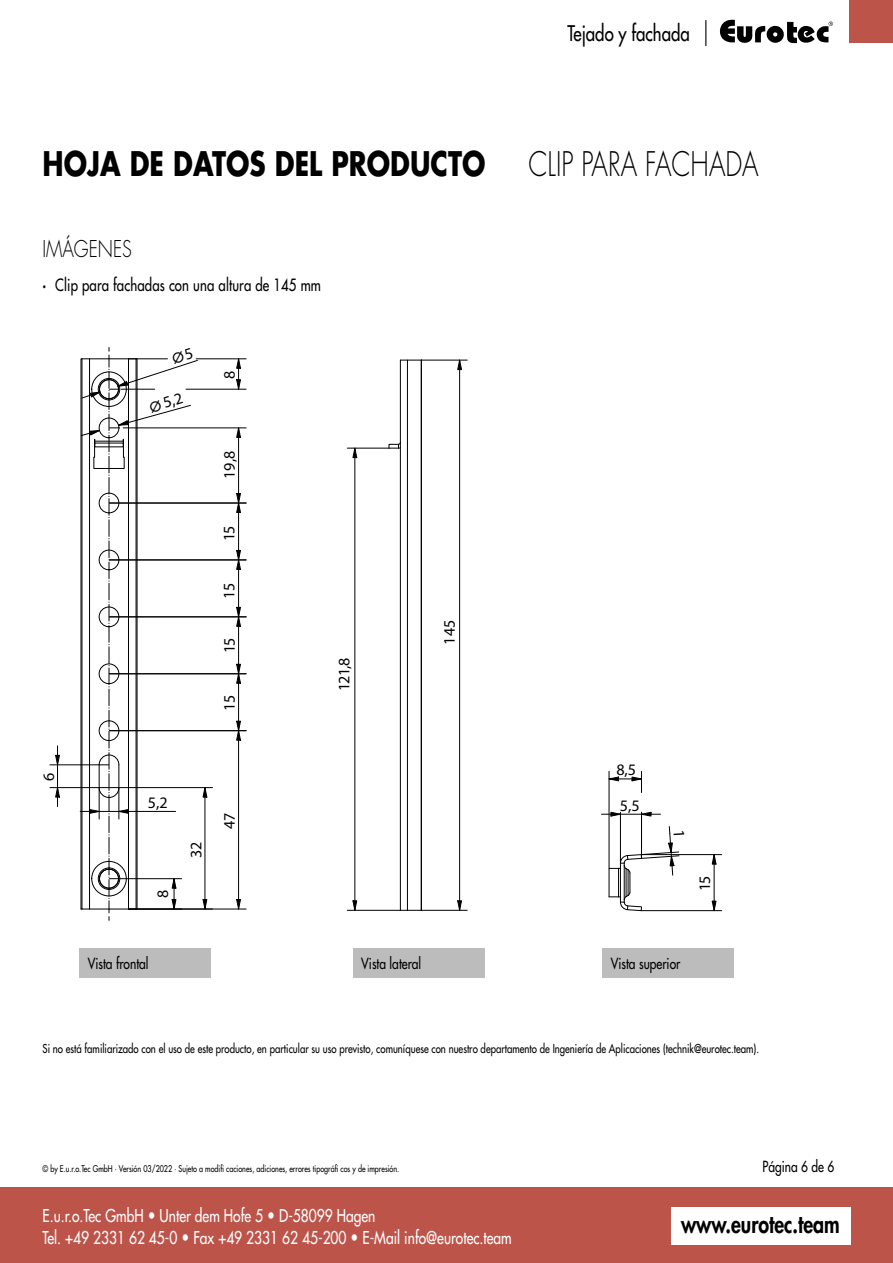
<style>
.page{position:relative;width:893px;height:1263px;background:#fff}
.page>*{position:absolute;margin:0;border:0;box-sizing:border-box;transform-origin:0 0}
.t1{font:700 33px "Futura Std";color:#000;scale:.8 1}
.t2{font:300 33px "Futura Std";color:#000;scale:.78 1}
.t3{font:800 24.3px "Futura Std";color:#000;scale:.8 1}
.t4{font:300 22.5px "Futura Std";color:#000;scale:.8 1}
.t5{font:500 21px "Futura Std";color:#000;scale:.8 1}
.t6{font:500 17.25px/22.5px "Futura Std";color:#fff;scale:.8 1}
.t7{font:500 16.5px "Futura Std";letter-spacing:.01em;color:#000;scale:.8 1}
.t8{font:16.05px "Myriad Pro";letter-spacing:-.045em;color:#000}
.t9{font:500 15px "Futura Std";color:#000;scale:.8 1}
.t10{font:500 12px "Futura Std";color:#000;scale:.8 1}
.t11{font:500 9px "Futura Std";color:#000;scale:.8 1}
.s1{font-weight:800}
.s2{font-family:"Futura Std";font-weight:500;font-size:13.35px}
</style>
<div class="page">
<div style="left:0;top:1187px;width:893px;height:76px;background:#bc544a"></div>
<div style="left:671px;top:1208px;width:179px;height:37px;background:#fff"></div>
<div style="left:849px;top:0;width:44px;height:43px;background:#bc544a"></div>
<svg style="left:720px;top:20px;width:113px;height:24px"></svg>
<svg style="left:705px;top:20px;width:1px;height:26px"></svg>
<svg style="left:389px;top:360px;width:33px;height:551px"></svg>
<svg style="left:457px;top:900px;width:5px;height:10px"></svg>
<svg style="left:457px;top:359px;width:5px;height:11px"></svg>
<hr style="left:459px;top:370px;width:1px;height:531px;background:#000">
<hr style="left:421px;top:360px;width:46px;height:1px;background:#000">
<hr style="left:421px;top:910px;width:46px;height:1px;background:#000">
<svg style="left:352px;top:447px;width:5px;height:11px"></svg>
<svg style="left:352px;top:900px;width:5px;height:10px"></svg>
<hr style="left:355px;top:458px;width:1px;height:443px;background:#000">
<hr style="left:347px;top:448px;width:42px;height:1px;background:#000">
<hr style="left:347px;top:910px;width:53px;height:1px;background:#000">
<svg style="left:55px;top:746px;width:5px;height:60px"></svg>
<hr style="left:50px;top:787px;width:59px;height:1px;background:#000">
<hr style="left:50px;top:764px;width:59px;height:1px;background:#000">
<hr style="left:109px;top:787px;width:104px;height:1px;background:#000">
<hr style="left:238px;top:569px;width:1px;height:38px;background:#000">
<svg style="left:236px;top:550px;width:5px;height:20px"></svg>
<hr style="left:238px;top:512px;width:1px;height:38px;background:#000">
<hr style="left:109px;top:560px;width:137px;height:1px;background:#000">
<svg style="left:236px;top:493px;width:5px;height:20px"></svg>
<svg style="left:236px;top:427px;width:5px;height:11px"></svg>
<hr style="left:238px;top:437px;width:1px;height:56px;background:#000">
<hr style="left:123px;top:428px;width:123px;height:1px;background:#000">
<hr style="left:109px;top:503px;width:137px;height:1px;background:#000">
<svg style="left:236px;top:358px;width:5px;height:31px"></svg>
<hr style="left:196px;top:359px;width:50px;height:1px;background:#000">
<hr style="left:186px;top:389px;width:60px;height:1px;background:#000">
<svg style="left:236px;top:899px;width:5px;height:10px"></svg>
<hr style="left:238px;top:740px;width:1px;height:159px;background:#000">
<hr style="left:128px;top:909px;width:118px;height:1px;background:#000">
<svg style="left:236px;top:607px;width:5px;height:20px"></svg>
<hr style="left:238px;top:626px;width:1px;height:38px;background:#000">
<hr style="left:109px;top:617px;width:137px;height:1px;background:#000">
<svg style="left:236px;top:721px;width:5px;height:20px"></svg>
<svg style="left:236px;top:664px;width:5px;height:20px"></svg>
<hr style="left:238px;top:683px;width:1px;height:38px;background:#000">
<hr style="left:109px;top:673px;width:137px;height:1px;background:#000">
<hr style="left:109px;top:730px;width:137px;height:1px;background:#000">
<svg style="left:712px;top:855px;width:4px;height:9px"></svg>
<svg style="left:712px;top:901px;width:4px;height:11px"></svg>
<hr style="left:714px;top:864px;width:1px;height:37px;background:#000">
<hr style="left:641px;top:910px;width:81px;height:1px;background:#000">
<hr style="left:641px;top:854px;width:81px;height:1px;background:#000">
<svg style="left:601px;top:812px;width:59px;height:4px"></svg>
<hr style="left:620px;top:812px;width:1px;height:51px;background:#000">
<hr style="left:609px;top:771px;width:1px;height:97px;background:#000">
<hr style="left:641px;top:812px;width:1px;height:46px;background:#000">
<svg style="left:608px;top:771px;width:34px;height:21px"></svg>
<div style="left:79px;top:948px;width:132px;height:30px;background:#bdbcbc"></div>
<div style="left:353px;top:948px;width:132px;height:30px;background:#bdbcbc"></div>
<div style="left:602px;top:948px;width:132px;height:30px;background:#bdbcbc"></div>
<svg style="left:80px;top:347px;width:127px;height:573px"></svg>
<svg style="left:609px;top:826px;width:75px;height:85px"></svg>
<h3 class="t5" style="left:567px;top:20px;width:154px">Tejado y fachada</h3>
<h3 class="t8" style="left:396px;top:138px;width:21px">8,5</h3>
<h1 class="t1" style="left:43px;top:142px;width:555px">HOJA DE DATOS DEL PRODUCTO</h1>
<h1 class="t2" style="left:529px;top:144px;width:297px">CLIP PARA FACHADA</h1>
<h3 class="t4" style="left:43px;top:235px;width:113px">IMÁGENES</h3>
<h3 class="t7" style="left:43px;top:275px;width:350px"><span class="s1">·</span> Clip para fachadas con una altura de 145 mm</h3>
<h3 class="t8" style="left:39px;top:781px;width:10px;rotate:-90deg">6</h3>
<h3 class="t8" style="left:147px;top:398px;width:35px;rotate:-18deg"><span class="s2">Ø</span> 5,2</h3>
<h3 class="t8" style="left:220px;top:379px;width:10px;rotate:-90deg">8</h3>
<h3 class="t8" style="left:220px;top:479px;width:30px;rotate:-90deg">19,8</h3>
<h3 class="t8" style="left:219px;top:541px;width:17px;rotate:-90deg">15</h3>
<h3 class="t8" style="left:219px;top:599px;width:17px;rotate:-90deg">15</h3>
<h3 class="t8" style="left:220px;top:653px;width:17px;rotate:-90deg">15</h3>
<h3 class="t8" style="left:220px;top:710px;width:17px;rotate:-90deg">15</h3>
<h3 class="t8" style="left:148px;top:793px;width:21px">5,2</h3>
<h3 class="t8" style="left:153px;top:897px;width:10px;rotate:-90deg">8</h3>
<h3 class="t8" style="left:186px;top:858px;width:18px;rotate:-90deg">32</h3>
<h3 class="t8" style="left:220px;top:829px;width:18px;rotate:-90deg">47</h3>
<h3 class="t8" style="left:334px;top:691px;width:35px;rotate:-90deg">121,8</h3>
<h3 class="t8" style="left:440px;top:645px;width:26px;rotate:-90deg">145</h3>
<h3 class="t8" style="left:616px;top:760px;width:21px">8,5</h3>
<h3 class="t8" style="left:620px;top:795px;width:21px">5,5</h3>
<h3 class="t8" style="left:695px;top:891px;width:17px;rotate:-90deg">15</h3>
<p class="t9" style="left:88px;top:954px;width:78px">Vista frontal</p>
<p class="t9" style="left:361px;top:954px;width:76px">Vista lateral</p>
<p class="t9" style="left:611px;top:954px;width:88px">Vista superior</p>
<p class="t10" style="left:43px;top:1041px;width:897px">Si no está familiarizado con el uso de este producto, en particular su uso previsto, comuníquese con nuestro departamento de Ingeniería de Aplicaciones (technik@eurotec.team).</p>
<p class="t11" style="left:43px;top:1163px;width:447px">© by E.u.r.o.Tec GmbH · Versión 03/2022 · Sujeto a modifi caciones, adiciones, errores tipográfi cos y de impresión.</p>
<p class="t9" style="left:762px;top:1157px;width:92px">Página 6 de 6</p>
<h3 class="t6" style="left:43px;top:1204px;width:588px">E.u.r.o.Tec GmbH <span class="s1">•</span> Unter dem Hofe 5 <span class="s1">•</span> D-58099 Hagen<br>Tel. +49 2331 62 45-0 <span class="s1">•</span> Fax +49 2331 62 45-200 <span class="s1">•</span> E-Mail info@eurotec.team</h3>
<h2 class="t3" style="left:681px;top:1208px;width:200px">www.eurotec.team</h2>
</div>
